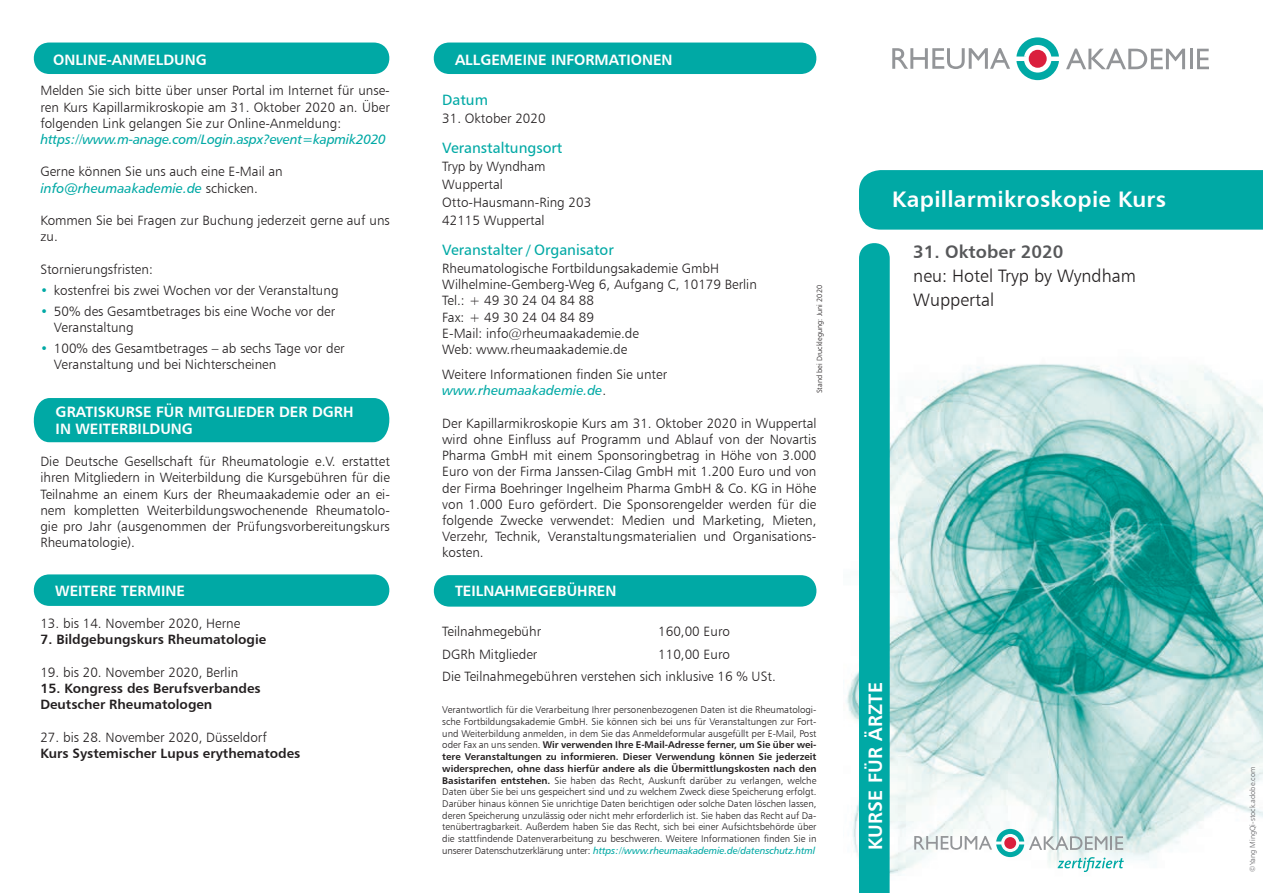
<style>
.page{position:relative;width:1263px;height:893px;background:#fff}
.page>*{position:absolute;margin:0;border:0;box-sizing:border-box;transform-origin:0 0}
.t1{font:22.5px "Humanist 777 BT Bold B";letter-spacing:.015em;color:#fff}
.t2{font:19.5px "Humanist 777 BT Bold B";letter-spacing:.015em;color:#fff}
.t3{font:18px/24px "Humanist 777 BT Light B";color:#231f20}
.t4{font:18px "Humanist 777 BT Bold B";color:#57585a}
.t5{font:15px/17.2px "Humanist 777 BT Bold B";color:#fff}
.t6{font:15px "Humanist 777 BT Roman B";color:#00a9a5}
.t7{font:13.5px/16.2px "Humanist 777 BT Light B";color:#231f20}
.t8{font:13.5px/16.2px "Humanist 777 BT Bold B";color:#231f20}
.t9{font:13.5px "Humanist 777 BT Italic B";color:#00a9a5}
.t10{font:13.5px "Humanist 777 BT Italic B";letter-spacing:-.02em;color:#00a9a5}
.t11{font:9.75px/11.7px "Humanist 777 BT Light B";color:#231f20;text-align:justify}
.t12{font:9.75px/11.7px "Humanist 777 BT Bold B";color:#231f20;text-align:justify}
.t13{font:9.75px "Humanist 777 BT Italic B";letter-spacing:-.01em;color:#00a9a5}
.t14{font:7.5px "Humanist 777 BT Light B";color:#231f20}
.t15{font:7.5px "Humanist 777 BT Light B";color:#636366}
.s1{font-family:"Humanist 777 BT Light B";color:#231f20}
.s2{font-size:12.75px;color:#00a9a5}
.s3{font-family:"Humanist 777 BT Light B"}
.s4{font-family:"Humanist 777 BT Bold B"}
</style>
<div class="page">
<img style="left:846px;top:364px;width:417px;height:510px">
<div style="left:859px;top:170px;width:404px;height:60px;background:#00a9a5"></div>
<div style="left:33px;top:43px;width:357px;height:31px;background:#00a9a5"></div>
<div style="left:433px;top:43px;width:384px;height:31px;background:#00a9a5"></div>
<svg style="left:914px;top:829px;width:210px;height:43px"></svg>
<svg style="left:1066px;top:49px;width:119px;height:20px"></svg>
<hr style="left:1189px;top:49px;width:3px;height:20px;background:#939598">
<svg style="left:1197px;top:49px;width:12px;height:20px"></svg>
<svg style="left:1016px;top:37px;width:43px;height:43px"></svg>
<div style="left:1029px;top:50px;width:18px;height:18px;background:#da1f3d;border-radius:50%"></div>
<svg style="left:892px;top:48px;width:118px;height:21px"></svg>
<svg style="left:433px;top:575px;width:384px;height:32px;background:#09aca8"></svg>
<div style="left:859px;top:243px;width:31px;height:650px;background:#00a9a5"></div>
<svg style="left:33px;top:574px;width:357px;height:32px;background:#09aca8"></svg>
<div style="left:33px;top:398px;width:357px;height:44px;background:#00a9a5"></div>
<p class="t5" style="left:53px;top:50px;width:155px">ONLINE-ANMELDUNG</p>
<p class="t7" style="left:40px;top:82px;width:351px;text-align:justify">Melden Sie sich bitte über unser Portal im Internet für unse&shy;ren Kurs Kapillarmikroskopie am 31. Oktober 2020 an. Über folgenden Link gelangen Sie zur Online-Anmeldung:</p>
<p class="t10" style="left:40px;top:131px;width:347px">https://www.m-anage.com/Login.aspx?event=kapmik2020</p>
<p class="t7" style="left:40px;top:163px;width:244px">Gerne können Sie uns auch eine E-Mail an</p>
<p class="t9" style="left:40px;top:179px;width:219px">info@rheumaakademie.de <span class="s1">schicken.</span></p>
<p class="t7" style="left:40px;top:212px;width:351px">Kommen Sie bei Fragen zur Buchung jederzeit gerne auf uns zu.</p>
<p class="t7" style="left:40px;top:260px;width:114px">Stornierungsfristen:</p>
<p class="t7" style="left:40px;top:281px;width:300px"><span class="s2">•</span> kostenfrei bis zwei Wochen vor der Veranstaltung</p>
<p class="t7" style="left:54px;top:302px;width:283px;text-indent:-14px"><span class="s2">•</span> 50% des Gesamtbetrages bis eine Woche vor der<br>Veranstaltung</p>
<p class="t7" style="left:54px;top:340px;width:292px;text-indent:-14px"><span class="s2">•</span> 100% des Gesamtbetrages – ab sechs Tage vor der<br>Veranstaltung und bei Nichterscheinen</p>
<p class="t5" style="left:56px;top:402px;width:299px">GRATISKURSE FÜR MITGLIEDER DER DGRH<br>IN WEITERBILDUNG</p>
<p class="t7" style="left:40px;top:453px;width:351px;text-align:justify">Die Deutsche Gesellschaft für Rheumatologie e.V. erstattet ihren Mitgliedern in Weiterbildung die Kursgebühren für die Teilnahme an einem Kurs der Rheumaakademie oder an ei&shy;nem kompletten Weiterbildungswochenende Rheumatolo&shy;gie pro Jahr (ausgenommen der Prüfungsvorbereitungskurs Rheumatologie).</p>
<p class="t5" style="left:55px;top:582px;width:131px">WEITERE TERMINE</p>
<p class="t7" style="left:40px;top:615px;width:201px">13. bis 14. November 2020, Herne</p>
<p class="t8" style="left:40px;top:631px;width:227px">7. Bildgebungskurs Rheumatologie</p>
<p class="t7" style="left:40px;top:664px;width:199px">19. bis 20. November 2020, Berlin</p>
<p class="t8" style="left:40px;top:680px;width:222px">15. Kongress des Berufsverbandes<br>Deutscher Rheumatologen</p>
<p class="t7" style="left:40px;top:728px;width:228px">27. bis 28. November 2020, Düsseldorf</p>
<p class="t8" style="left:40px;top:745px;width:261px">Kurs Systemischer Lupus erythematodes</p>
<p class="t5" style="left:455px;top:50px;width:219px">ALLGEMEINE INFORMATIONEN</p>
<p class="t6" style="left:442px;top:90px;width:47px">Datum</p>
<p class="t7" style="left:442px;top:110px;width:105px">31. Oktober 2020</p>
<p class="t6" style="left:442px;top:138px;width:122px">Veranstaltungsort</p>
<p class="t7" style="left:442px;top:157px;width:151px;line-height:18px">Tryp by Wyndham<br>Wuppertal<br>Otto-Hausmann-Ring 203<br>42115 Wuppertal</p>
<p class="t6" style="left:442px;top:240px;width:173px">Veranstalter / Organisator</p>
<p class="t7" style="left:442px;top:260px;width:316px">Rheumatologische Fortbildungsakademie GmbH Wilhelmine-Gemberg-Weg 6, Aufgang C, 10179 Berlin Tel.: + 49 30 24 04 84 88<br>Fax: + 49 30 24 04 84 89<br>E-Mail: info@rheumaakademie.de<br>Web: www.rheumaakademie.de</p>
<p class="t7" style="left:442px;top:366px;width:226px">Weitere Informationen finden Sie unter</p>
<p class="t9" style="left:442px;top:382px;width:165px">www.rheumaakademie.de<span class="s1">.</span></p>
<p class="t7" style="left:442px;top:415px;width:376px;text-align:justify">Der Kapillarmikroskopie Kurs am 31. Oktober 2020 in Wuppertal wird ohne Einfluss auf Programm und Ablauf von der Novartis Pharma GmbH mit einem Sponsoringbetrag in Höhe von 3.000<br>Euro von der Firma Janssen-Cilag GmbH mit 1.200 Euro und von der Firma Boehringer Ingelheim Pharma GmbH &amp; Co. KG in Höhe von 1.000 Euro gefördert. Die Sponsorengelder werden für die folgende Zwecke verwendet: Medien und Marketing, Mieten, Verzehr, Technik, Veranstaltungsmaterialien und Organisations&shy;kosten.</p>
<p class="t14" style="left:815px;top:393px;width:110px;rotate:-90deg">Stand bei Drucklegung: Juni 2020</p>
<p class="t5" style="left:455px;top:582px;width:163px">TEILNAHMEGEBÜHREN</p>
<p class="t7" style="left:442px;top:623px;width:100px">Teilnahmegebühr</p>
<p class="t7" style="left:658px;top:623px;width:73px">160,00 Euro</p>
<p class="t7" style="left:442px;top:646px;width:97px">DGRh Mitglieder</p>
<p class="t7" style="left:442px;top:643px;width:335px;line-height:22.5px;text-indent:216px">110,00 Euro<br>Die Teilnahmegebühren verstehen sich inklusive 16 % USt.</p>
<p class="t11" style="left:442px;top:704px;width:376px">Verantwortlich für die Verarbeitung Ihrer personenbezogenen Daten ist die Rheumatologi&shy;sche Fortbildungsakademie GmbH. Sie können sich bei uns für Veranstaltungen zur Fort&shy;und Weiterbildung anmelden, in dem Sie das Anmeldeformular ausgefüllt per E-Mail, Post</p>
<p class="t12" style="left:442px;top:739px;width:376px"><span class="s3">oder Fax an uns senden.</span> Wir verwenden Ihre E-Mail-Adresse ferner, um Sie über wei&shy;tere Veranstaltungen zu informieren. Dieser Verwendung können Sie jederzeit widersprechen, ohne dass hierfür andere als die Übermittlungskosten nach den</p>
<p class="t11" style="left:442px;top:774px;width:376px"><span class="s4">Basistarifen entstehen.</span> Sie haben das Recht, Auskunft darüber zu verlangen, welche Daten über Sie bei uns gespeichert sind und zu welchem Zweck diese Speicherung erfolgt.<br>Darüber hinaus können Sie unrichtige Daten berichtigen oder solche Daten löschen lassen, deren Speicherung unzulässig oder nicht mehr erforderlich ist. Sie haben das Recht auf Da&shy;tenübertragbarkeit. Außerdem haben Sie das Recht, sich bei einer Aufsichtsbehörde über die stattfindende Datenverarbeitung zu beschweren. Weitere Informationen finden Sie in</p>
<p class="t13" style="left:442px;top:844px;width:374px"><span class="s1">unserer Datenschutzerklärung unter:</span> https://www.rheumaakademie.de/datenschutz.html</p>
<h1 class="t1" style="left:892px;top:185px;width:275px">Kapillarmikroskopie Kurs</h1>
<h3 class="t4" style="left:913px;top:241px;width:152px">31. Oktober 2020</h3>
<h3 class="t3" style="left:913px;top:264px;width:224px">neu: Hotel Tryp by Wyndham<br>Wuppertal</h3>
<h2 class="t2" style="left:863px;top:850px;width:169px;rotate:-90deg">KURSE FÜR ÄRZTE</h2>
<p class="t15" style="left:1248px;top:872px;width:106px;rotate:-90deg">©Yang MingQi-stock.adobe.com</p>
</div>
